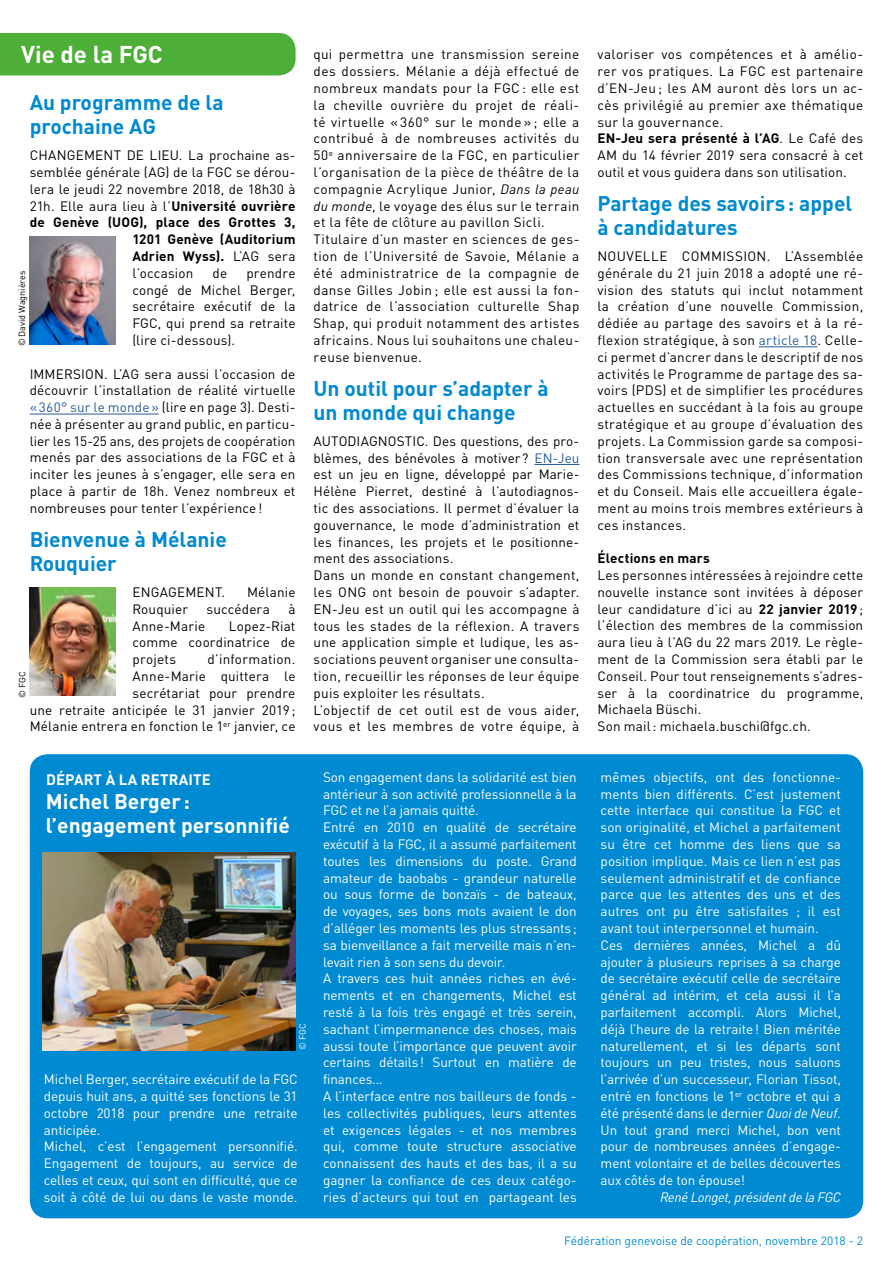
<style>
.page{position:relative;width:893px;height:1263px;background:#fff}
.page>*{position:absolute;margin:0;border:0;box-sizing:border-box;transform-origin:0 0}
.t1{font:700 24px "DINOT";color:#fff}
.t2{font:700 21px/24px "DINOT";color:#008ad1}
.t3{font:700 21px/24px "DINOT";color:#fff}
.t4{font:700 15px "DINOT";letter-spacing:.01em;color:#fff}
.t5{font:13.5px/16.8px "DINOT";letter-spacing:.02em;color:#000;text-align:justify}
.t6{font:13.5px/16.8px "DINOT";letter-spacing:-.01em;color:#fff}
.t7{font:700 13.5px/16.8px "DIN";letter-spacing:.015em;color:#000;text-align:justify}
.t8{font:italic 13.5px "DINOT";letter-spacing:-.02em;color:#fff}
.t9{font:12px "DINOT";color:#008ad1}
.t10{font:9px "DINOT";color:#000}
.t11{font:9px "DINOT";color:#fff}
.s1{font-family:"DIN";font-weight:700}
.s2{font-family:"DINOT";font-weight:400}
.s3{color:#275b9b}
.s4{font-style:italic}
</style>
<div class="page">
<hr style="left:759px;top:346px;width:58px;height:1px;background:#275b9b">
<hr style="left:30px;top:414px;width:129px;height:1px;background:#275b9b">
<div style="left:0;top:33px;width:296px;height:42px;background:#4dae38"></div>
<hr style="left:535px;top:464px;width:44px;height:1px;background:#275b9b">
<img style="left:30px;top:236px;width:85px;height:109px">
<img style="left:30px;top:587px;width:85px;height:109px">
<div style="left:30px;top:754px;width:833px;height:464px;background:#008ad1;border-radius:18px"></div>
<img style="left:43px;top:852px;width:253px;height:199px">
<h1 class="t1" style="left:21px;top:39px;width:143px">Vie de la FGC</h1>
<h2 class="t2" style="left:30px;top:90px;width:195px">Au programme de la prochaine AG</h2>
<p class="t5" style="left:30px;top:147px;width:267px">CHANGEMENT DE LIEU. La prochaine as&shy;semblée générale (AG) de la FGC se dérou&shy;lera le jeudi 22 novembre 2018, de 18h30 à 21h. Elle aura lieu à l’<span class="s1">Université ouvrière</span></p>
<p class="t7" style="left:132px;top:213px;width:165px;text-indent:-103px">de Genève (UOG), place des Grottes 3, 1201 Genève (Auditorium Adrien Wyss). <span class="s2">L’AG sera</span></p>
<p class="t5" style="left:132px;top:264px;width:62px">l’occasion</p>
<p class="t5" style="left:213px;top:264px;width:16px">de</p>
<p class="t5" style="left:132px;top:264px;width:165px;text-indent:114px">prendre congé de Michel Berger, secrétaire exécutif de la FGC, qui prend sa retraite (lire ci-dessous).</p>
<p class="t5" style="left:30px;top:365px;width:267px">IMMERSION. L’AG sera aussi l’occasion de découvrir l’installation de réalité virtuelle <span class="s3">«360° sur le monde»</span> (lire en page 3). Desti&shy;née à présenter au grand public, en particu&shy;lier les 15-25 ans, des projets de coopération menés par des associations de la FGC et à inciter les jeunes à s’engager, elle sera en place à partir de 18h. Venez nombreux et nombreuses pour tenter l’expérience!</p>
<h2 class="t2" style="left:30px;top:527px;width:199px">Bienvenue à Mélanie<br>Rouquier</h2>
<p class="t5" style="left:132px;top:583px;width:94px">ENGAGEMENT.</p>
<p class="t5" style="left:247px;top:583px;width:50px">Mélanie</p>
<p class="t5" style="left:132px;top:600px;width:57px">Rouquier</p>
<p class="t5" style="left:207px;top:600px;width:65px">succédera</p>
<p class="t5" style="left:288px;top:600px;width:9px">à</p>
<p class="t5" style="left:132px;top:617px;width:74px">Anne-Marie</p>
<p class="t10" style="left:16px;top:346px;width:77px;rotate:-90deg">©David Wagnières</p>
<p class="t5" style="left:132px;top:617px;width:165px;text-indent:96px">Lopez-Riat comme coordinatrice de projets</p>
<p class="t5" style="left:30px;top:651px;width:267px;text-align:right">d’information.<br>Anne-Marie quittera le<br>secrétariat pour prendre<br>une retraite anticipée le 31 janvier 2019;<br>Mélanie entrera en fonction le 1<sup>er</sup> janvier, ce</p>
<p class="t10" style="left:17px;top:698px;width:28px;rotate:-90deg">© FGC</p>
<p class="t5" style="left:314px;top:46px;width:267px;text-align:left">qui permettra une transmission sereine des dossiers. Mélanie a déjà effectué de nombreux mandats pour la FGC : elle est la cheville ouvrière du projet de réali&shy;té virtuelle « 360° sur le monde » ; elle a contribué à de nombreuses activités du 50<sup>e</sup> anniversaire de la FGC, en particulier l’organisation de la pièce de théâtre de la compagnie Acrylique Junior, <span class="s4">Dans la peau du monde</span>, le voyage des élus sur le terrain et la fête de clôture au pavillon Sicli.<br>Titulaire d’un master en sciences de ges&shy;tion de l’Université de Savoie, Mélanie a été administratrice de la compagnie de danse Gilles Jobin ; elle est aussi la fon&shy;datrice de l’association culturelle Shap Shap, qui produit notamment des artistes africains. Nous lui souhaitons une chaleu&shy;reuse bienvenue.</p>
<h2 class="t2" style="left:314px;top:376px;width:237px">Un outil pour s’adapter à un monde qui change</h2>
<p class="t5" style="left:314px;top:432px;width:267px;text-align:left">AUTODIAGNOSTIC. Des questions, des pro&shy;blèmes, des bénévoles à motiver? <span class="s3">EN-Jeu </span>est un jeu en ligne, développé par Marie-Hélène Pierret, destiné à l’autodiagnos&shy;tic des associations. Il permet d’évaluer la gouvernance, le mode d’administration et les finances, les projets et le positionne&shy;ment des associations.<br>Dans un monde en constant changement, les ONG ont besoin de pouvoir s’adapter.<br>EN-Jeu est un outil qui les accompagne à tous les stades de la réflexion. A travers une application simple et ludique, les as&shy;sociations peuvent organiser une consulta&shy;tion, recueillir les réponses de leur équipe puis exploiter les résultats.<br>L’objectif de cet outil est de vous aider, vous et les membres de votre équipe, à</p>
<p class="t4" style="left:46px;top:769px;width:166px">DÉPART À LA RETRAITE</p>
<h2 class="t3" style="left:46px;top:788px;width:245px">Michel Berger : l’engagement personnifié</h2>
<p class="t11" style="left:297px;top:1050px;width:28px;rotate:-90deg">© FGC</p>
<p class="t6" style="left:44px;top:1071px;width:255px">Michel Berger, secrétaire exécutif de la FGC depuis huit ans, a quitté ses fonctions le 31 octobre 2018 pour prendre une retraite anticipée.<br>Michel, c’est l’engagement personnifié.<br>Engagement de toujours, au service de celles et ceux, qui sont en difficulté, que ce soit à côté de lui ou dans le vaste monde.</p>
<p class="t6" style="left:323px;top:768px;width:255px">Son engagement dans la solidarité est bien antérieur à son activité professionnelle à la FGC et ne l’a jamais quitté.<br>Entré en 2010 en qualité de secrétaire exécutif à la FGC, il a assumé parfaitement toutes les dimensions du poste. Grand amateur de baobabs - grandeur naturelle ou sous forme de bonzaïs - de bateaux, de voyages, ses bons mots avaient le don d’alléger les moments les plus stressants; sa bienveillance a fait merveille mais n’en&shy;levait rien à son sens du devoir.<br>A travers ces huit années riches en évé&shy;nements et en changements, Michel est resté à la fois très engagé et très serein, sachant l’impermanence des choses, mais aussi toute l’importance que peuvent avoir certains détails! Surtout en matière de finances...<br>A l’interface entre nos bailleurs de fonds - les collectivités publiques, leurs attentes et exigences légales - et nos membres qui, comme toute structure associative connaissent des hauts et des bas, il a su gagner la confiance de ces deux catégo&shy;ries d’acteurs qui tout en partageant les</p>
<p class="t5" style="left:597px;top:46px;width:267px">valoriser vos compétences et à amélio&shy;rer vos pratiques. La FGC est partenaire d’EN-Jeu ; les AM auront dès lors un ac&shy;cès privilégié au premier axe thématique sur la gouvernance.</p>
<p class="t7" style="left:597px;top:129px;width:267px">EN-Jeu sera présenté à l’AG<span class="s2">. Le Café des</span></p>
<p class="t5" style="left:597px;top:147px;width:267px">AM du 14 février 2019 sera consacré à cet outil et vous guidera dans son utilisation.</p>
<h2 class="t2" style="left:597px;top:191px;width:256px">Partage des savoirs: appel à candidatures</h2>
<p class="t5" style="left:597px;top:247px;width:267px">NOUVELLE COMMISSION. L’Assemblée générale du 21 juin 2018 a adopté une ré&shy;vision des statuts qui inclut notamment la création d’une nouvelle Commission, dédiée au partage des savoirs et à la ré&shy;flexion stratégique, à son <span class="s3">article 18</span>. Celle&shy;ci permet d’ancrer dans le descriptif de nos activités le Programme de partage des sa&shy;voirs (PDS) et de simplifier les procédures actuelles en succédant à la fois au groupe stratégique et au groupe d’évaluation des projets. La Commission garde sa composi&shy;tion transversale avec une représentation des Commissions technique, d’information et du Conseil. Mais elle accueillera égale&shy;ment au moins trois membres extérieurs à ces instances.</p>
<p class="t7" style="left:597px;top:549px;width:114px">Élections en mars</p>
<p class="t5" style="left:597px;top:567px;width:267px;text-align:left">Les personnes intéressées à rejoindre cette nouvelle instance sont invitées à déposer leur candidature d’ici au <span class="s1">22 janvier 2019</span>; l’élection des membres de la commission aura lieu à l’AG du 22 mars 2019. Le règle&shy;ment de la Commission sera établi par le Conseil. Pour tout renseignements s’adres&shy;ser à la coordinatrice du programme, Michaela Büschi.<br>Son mail: michaela.buschi@fgc.ch.</p>
<p class="t6" style="left:601px;top:768px;width:242px">mêmes objectifs, ont des fonctionne&shy;ments bien différents. C’est justement cette interface qui constitue la FGC et son originalité, et Michel a parfaitement su être cet homme des liens que sa position implique. Mais ce lien n’est pas seulement administratif et de confiance parce que les attentes des uns et des autres ont pu être satisfaites ; il est avant tout interpersonnel et humain.<br>Ces dernières années, Michel a dû ajouter à plusieurs reprises à sa charge de secrétaire exécutif celle de secrétaire général ad intérim, et cela aussi il l’a parfaitement accompli. Alors Michel, déjà l’heure de la retraite! Bien méritée naturellement, et si les départs sont toujours un peu tristes, nous saluons l’arrivée d’un successeur, Florian Tissot, entré en fonctions le 1<sup>er</sup> octobre et qui a été présenté dans le dernier <span class="s4">Quoi de Neuf</span>.<br>Un tout grand merci Michel, bon vent pour de nombreuses années d’engage&shy;ment volontaire et de belles découvertes aux côtés de ton épouse!</p>
<p class="t8" style="left:660px;top:1188px;width:182px">René Longet, président de la FGC</p>
<p class="t9" style="left:564px;top:1233px;width:300px">Fédération genevoise de coopération, novembre 2018 - 2</p>
</div>
